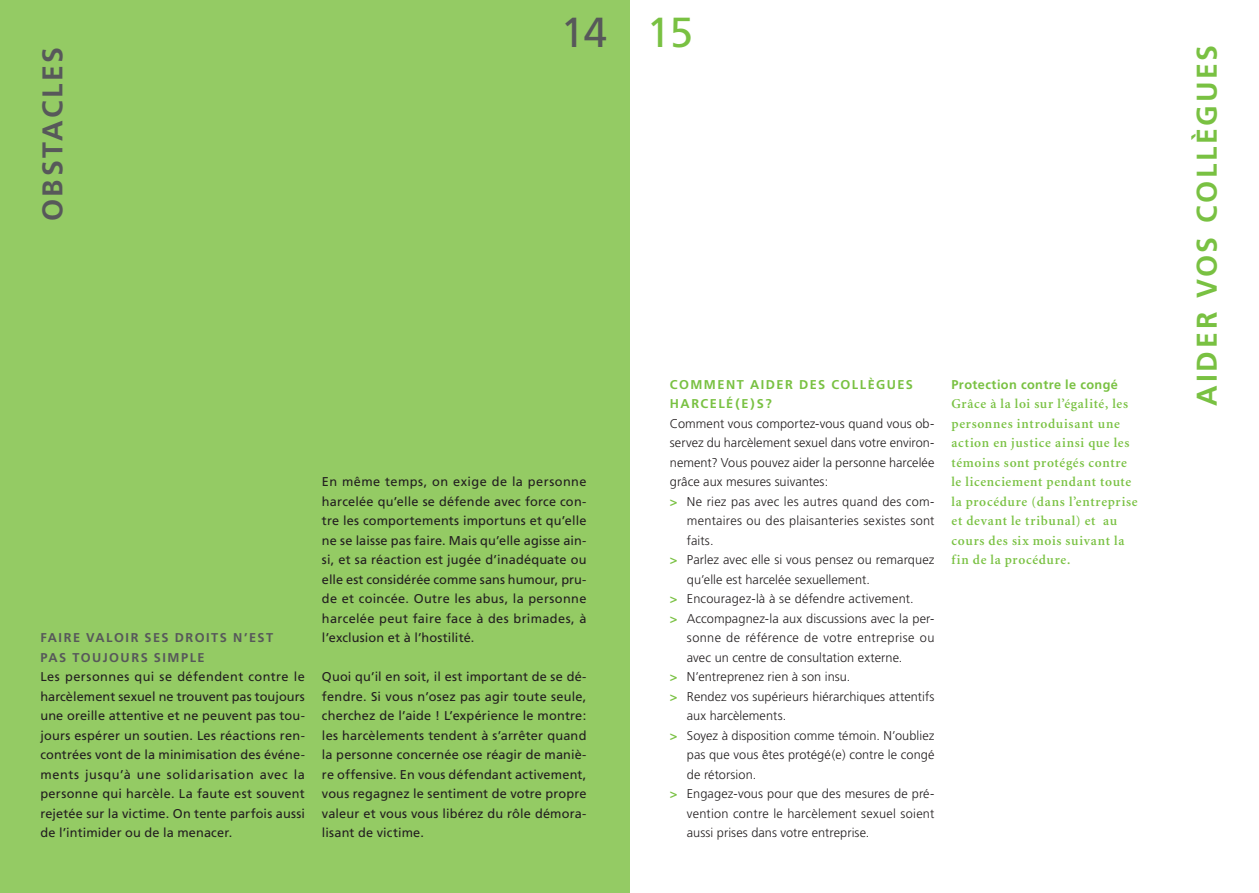
<style>
.page{position:relative;width:1259px;height:893px;background:#fff}
.page>*{position:absolute;margin:0;border:0;box-sizing:border-box;transform-origin:0 0}
.t1{font:42px "Frutiger";color:#57585a}
.t2{font:700 28.5px "Frutiger";letter-spacing:.1em;color:#79c142}
.t3{font:700 28.5px "Frutiger";letter-spacing:.09em;color:#57585a}
.t4{font:600 13.5px/19.5px "Minion";letter-spacing:.05em;color:#79c142}
.t5{font:12.75px/19.5px "Frutiger";letter-spacing:.015em;color:#231f20;text-align:justify}
.t6{font:300 12.75px "Frutiger";letter-spacing:.005em;color:#231f20}
.t7{font:700 12.75px/19.5px "Frutiger";letter-spacing:.115em;color:#79c142}
.t8{font:700 12.75px/19.5px "Frutiger";letter-spacing:.115em;color:#57585a}
.t9{font:300 12.75px "Frutiger";letter-spacing:.03em;color:#231f20}
.s1{color:#79c142}
.s2{font-weight:700;color:#79c142}
</style>
<div class="page">
<div style="left:0;top:0;width:629px;height:893px;background:#94cb64"></div>
<h1 class="t1" style="left:561px;top:7px;width:134px">14 <span class="s1">15</span></h1>
<h2 class="t3" style="left:36px;top:221px;width:176px;rotate:-90deg">OBSTACLES</h2>
<h2 class="t2" style="left:1190px;top:406px;width:363px;rotate:-90deg">AIDER VOS COLLÈGUES</h2>
<p class="t7" style="left:670px;top:374px;width:245px">COMMENT AIDER DES COLLÈGUES<br>HARCELÉ(E)S?</p>
<p class="t6" style="left:670px;top:416px;width:266px">Comment vous comportez-vous quand vous ob-</p>
<p class="t6" style="left:670px;top:435px;width:266px">servez du harcèlement sexuel dans votre environ-</p>
<p class="t6" style="left:670px;top:455px;width:266px">nement? Vous pouvez aider la personne harcelée</p>
<p class="t6" style="left:670px;top:474px;width:160px">grâce aux mesures suivantes:</p>
<p class="t6" style="left:670px;top:494px;width:266px"><span class="s2">&gt;</span> Ne riez pas avec les autres quand des com-</p>
<p class="t6" style="left:687px;top:513px;width:249px">mentaires ou des plaisanteries sexistes sont</p>
<p class="t6" style="left:687px;top:533px;width:28px">faits.</p>
<p class="t6" style="left:670px;top:552px;width:266px"><span class="s2">&gt;</span> Parlez avec elle si vous pensez ou remarquez</p>
<p class="t6" style="left:687px;top:572px;width:185px">qu’elle est harcelée sexuellement.</p>
<p class="t6" style="left:670px;top:591px;width:245px"><span class="s2">&gt;</span> Encouragez-là à se défendre activement.</p>
<p class="t6" style="left:670px;top:611px;width:266px"><span class="s2">&gt;</span> Accompagnez-la aux discussions avec la per-</p>
<p class="t9" style="left:687px;top:630px;width:249px">sonne de référence de votre entreprise ou</p>
<p class="t6" style="left:687px;top:650px;width:217px">avec un centre de consultation externe.</p>
<p class="t6" style="left:670px;top:669px;width:182px"><span class="s2">&gt;</span> N’entreprenez rien à son insu.</p>
<p class="t6" style="left:670px;top:689px;width:266px"><span class="s2">&gt;</span> Rendez vos supérieurs hiérarchiques attentifs</p>
<p class="t6" style="left:687px;top:708px;width:101px">aux harcèlements.</p>
<p class="t6" style="left:670px;top:728px;width:266px"><span class="s2">&gt;</span> Soyez à disposition comme témoin. N’oubliez</p>
<p class="t6" style="left:687px;top:747px;width:249px">pas que vous êtes protégé(e) contre le congé</p>
<p class="t6" style="left:687px;top:767px;width:71px">de rétorsion.</p>
<p class="t6" style="left:670px;top:786px;width:266px"><span class="s2">&gt;</span> Engagez-vous pour que des mesures de pré-</p>
<p class="t6" style="left:687px;top:806px;width:249px">vention contre le harcèlement sexuel soient</p>
<p class="t6" style="left:687px;top:825px;width:184px">aussi prises dans votre entreprise.</p>
<p class="t7" style="left:951px;top:374px;width:168px">PROTECTION CONTRE LE CONGÉ</p>
<p class="t4" style="left:951px;top:394px;width:188px">Grâce à la loi sur l’égalité, les personnes introduisant une action en justice ainsi que les témoins sont protégés contre le licenciement pendant toute la procédure (dans l’entreprise et devant le tribunal) et au cours des six mois suivant la fin de la procédure.</p>
<p class="t5" style="left:322px;top:472px;width:266px">En même temps, on exige de la personne harcelée qu’elle se défende avec force con&shy;tre les comportements importuns et qu’elle ne se laisse pas faire. Mais qu’elle agisse ain&shy;si, et sa réaction est jugée d’inadéquate ou elle est considérée comme sans humour, pru&shy;de et coincée. Outre les abus, la personne harcelée peut faire face à des brimades, à l’exclusion et à l’hostilité.</p>
<p class="t5" style="left:322px;top:667px;width:266px">Quoi qu’il en soit, il est important de se dé&shy;fendre. Si vous n’osez pas agir toute seule, cherchez de l’aide ! L’expérience le montre: les harcèlements tendent à s’arrêter quand la personne concernée ose réagir de maniè&shy;re offensive. En vous défendant activement, vous regagnez le sentiment de votre propre valeur et vous vous libérez du rôle démora&shy;lisant de victime.</p>
<p class="t8" style="left:40px;top:628px;width:234px">FAIRE VALOIR SES DROITS N’EST<br>PAS TOUJOURS SIMPLE</p>
<p class="t5" style="left:40px;top:667px;width:266px">Les personnes qui se défendent contre le harcèlement sexuel ne trouvent pas toujours une oreille attentive et ne peuvent pas tou&shy;jours espérer un soutien. Les réactions ren&shy;contrées vont de la minimisation des événe&shy;ments jusqu’à une solidarisation avec la personne qui harcèle. La faute est souvent rejetée sur la victime. On tente parfois aussi de l’intimider ou de la menacer.</p>
</div>
